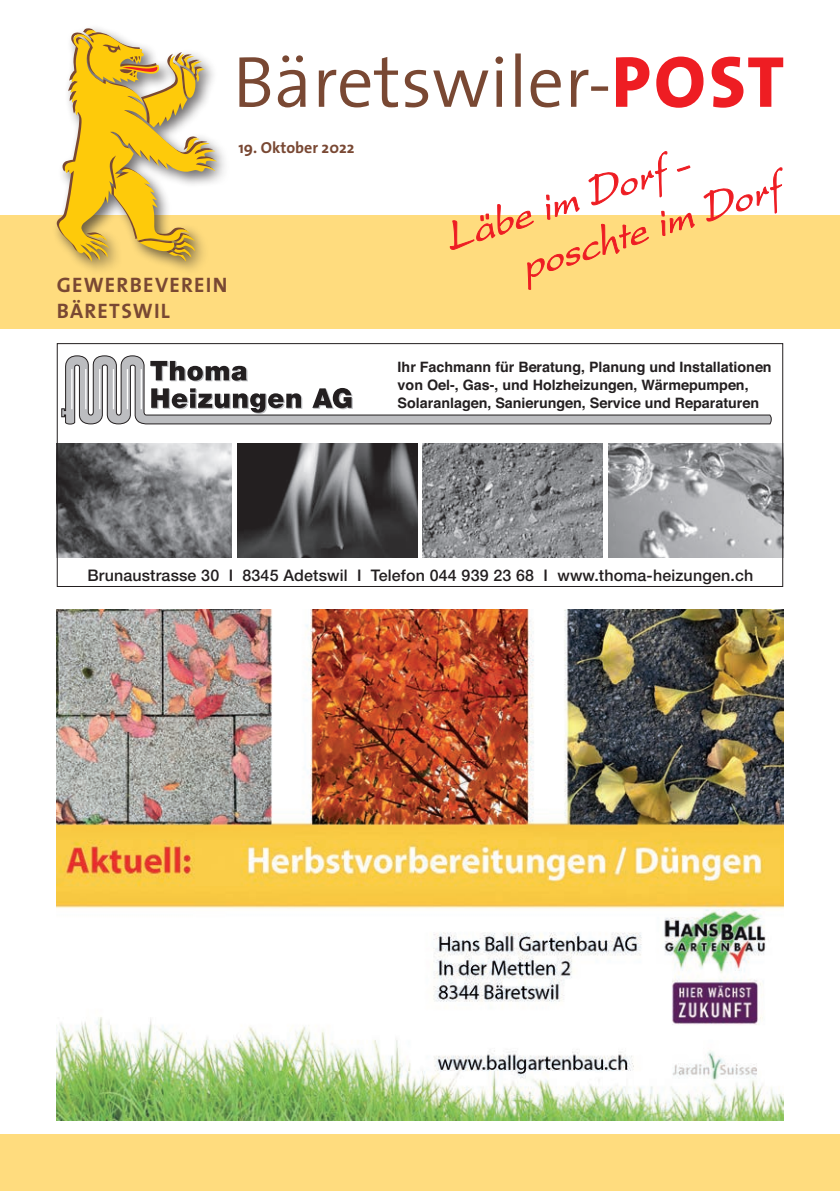
<style>
.page{position:relative;width:840px;height:1191px;background:#fff}
.page>*{position:absolute;margin:0;border:0;box-sizing:border-box;transform-origin:0 0}
.t1{font:700 21px/25.2px "The Sans";letter-spacing:.06em;color:#794833}
.t2{font:500 16px "Helvetica Neue";letter-spacing:.01em;color:#231f20}
.t3{font:700 16px "The Sans";color:#794833}
.t4{font:700 14.2px/17.8px "Helvetica";color:#231f20}
</style>
<div class="page">
<div style="left:0;top:215px;width:839px;height:114px;background:#ffdc7e"></div>
<div style="left:0;top:1134px;width:839px;height:57px;background:#ffdc7e"></div>
<div style="left:52px;top:24px;width:179px;height:252px;background:#231f20;opacity:.65"></div>
<svg style="left:57px;top:28px;width:160px;height:233px"></svg>
<svg style="left:449px;top:151px;width:333px;height:139px"></svg>
<svg style="left:616px;top:57px;width:166px;height:51px"></svg>
<svg style="left:239px;top:53px;width:368px;height:54px"></svg>
<img style="left:57px;top:609px;width:725px;height:511px">
<svg style="left:59px;top:355px;width:721px;height:203px"></svg>
<div style="left:57px;top:343px;width:725px;height:244px;border:1px solid #231f20"></div>
<p class="t3" style="left:238px;top:134px;width:117px">19. Oktober 2022</p>
<h1 class="t1" style="left:57px;top:272px;width:172px">GEWERBEVEREIN<br>BÄRETSWIL</h1>
<p class="t4" style="left:397px;top:358px;width:375px">Ihr Fachmann für Beratung, Planung und Installationen von Oel-, Gas-, und Holzheizungen, Wärmepumpen,<br>Solaranlagen, Sanierungen, Service und Reparaturen</p>
<p class="t2" style="left:87px;top:565px;width:667px">Brunaustrasse 30 I 8345 Adetswil I Telefon 044 939 23 68 I www.thoma-heizungen.ch</p>
</div>
